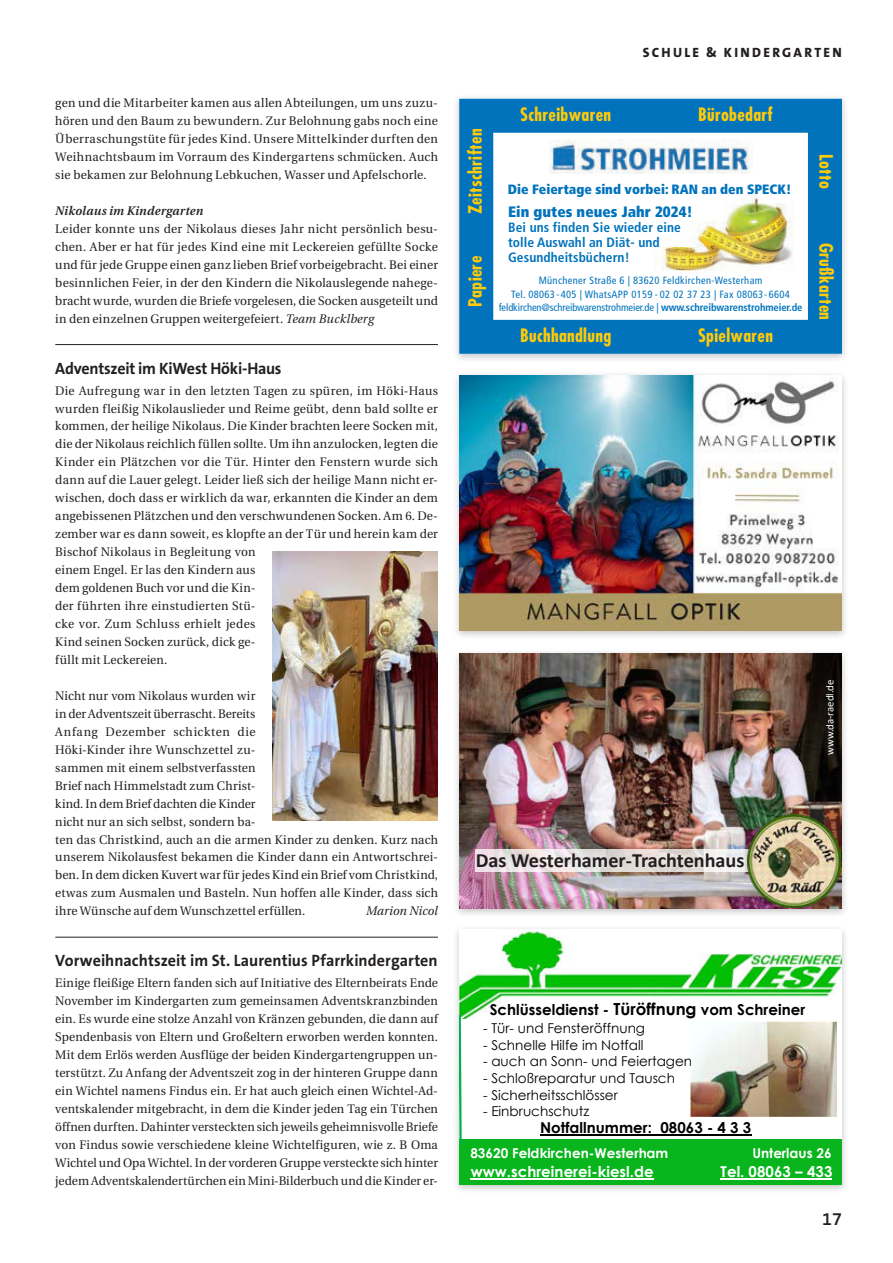
<style>
.page{position:relative;width:893px;height:1263px;background:#fff}
.page>*{position:absolute;margin:0;border:0;box-sizing:border-box;transform-origin:0 0}
.t1{font:700 20.25px "Calibri";color:#231f20}
.t2{font:700 condensed 18px "Futura";letter-spacing:.02em;color:#feca0a}
.t3{font:600 18px "The Sans B W6";color:#231f20}
.t4{font:700 16.5px "The Sans B W7";color:#231f20}
.t5{font:700 15px "Century Gothic";color:#000}
.t6{font:700 15px "Century Gothic";letter-spacing:.005em;color:#fff}
.t7{font:900 condensed 15px "Frutiger";letter-spacing:.005em;color:#0073bc}
.t8{font:13.5px "Century Gothic";color:#000}
.t9{font:700 condensed 13.5px/15px "Frutiger";letter-spacing:.005em;color:#0073bc}
.t10{font:700 13.5px "Century Gothic";color:#fff}
.t11{font:900 condensed 13.5px "Frutiger";color:#0073bc}
.t12{font:800 13.5px "The Sans B W8";letter-spacing:.17em;color:#231f20}
.t13{font:12.3px/18px "Utopia";letter-spacing:.015em;color:#231f20;text-align:justify}
.t14{font:italic 600 12.3px "Utopia";letter-spacing:.02em;color:#231f20}
.t15{font:italic 12.3px "Utopia";letter-spacing:.005em;color:#231f20}
.t16{font:condensed 11.25px/13.5px "Frutiger";letter-spacing:.03em;color:#0073bc;text-align:center}
.t17{font:700 condensed 11.25px "Frutiger";letter-spacing:.03em;color:#0073bc}
.t18{font:10.8px "Calibri";color:#fff}
.t19{font:condensed 10.5px/13.5px "Frutiger";letter-spacing:.03em;color:#0073bc;text-align:center}
.s1{font-style:italic}
.s2{font-weight:700}
.s3{font-size:16.65px}
</style>
<div class="page">
<div style="left:452px;top:924px;width:397px;height:270px;background:#231f20;opacity:.25"></div>
<svg style="left:459px;top:1018px;width:383px;height:167px"></svg>
<img style="left:459px;top:929px;width:383px;height:89px">
<div style="left:460px;top:1139px;width:382px;height:46px;background:#09b51d"></div>
<hr style="left:471px;top:1178px;width:183px;height:1px;background:#fff">
<hr style="left:721px;top:1178px;width:111px;height:1px;background:#fff">
<div style="left:538px;top:1118px;width:221px;height:20px;background:#fff"></div>
<hr style="left:540px;top:1135px;width:211px;height:1px;background:#000">
<svg style="left:459px;top:1013px;width:4px;height:133px"></svg>
<div style="left:452px;top:648px;width:397px;height:270px;background:#231f20;opacity:.25"></div>
<img style="left:459px;top:654px;width:383px;height:255px">
<div style="left:475px;top:849px;width:280px;height:23px;background:#fff;opacity:.77"></div>
<img style="left:747px;top:815px;width:94px;height:93px">
<div style="left:452px;top:371px;width:397px;height:269px;background:#231f20;opacity:.25"></div>
<img style="left:459px;top:376px;width:383px;height:255px">
<div style="left:452px;top:93px;width:397px;height:270px;background:#231f20;opacity:.25"></div>
<svg style="left:459px;top:99px;width:383px;height:255px;fill:#0073bc"></svg>
<img style="left:655px;top:186px;width:143px;height:86px">
<div style="left:495px;top:272px;width:311px;height:46px;background:#fff"></div>
<hr style="left:55px;top:344px;width:383px;height:1px;background:#231f20">
<hr style="left:55px;top:937px;width:383px;height:1px;background:#231f20">
<img style="left:272px;top:551px;width:166px;height:270px">
<p class="t13" style="left:55px;top:95px;width:384px">gen und die Mitarbeiter kamen aus allen Abteilungen, um uns zuzu&shy;hören und den Baum zu bewundern. Zur Belohnung gabs noch eine Überraschungstüte für jedes Kind. Unsere Mittelkinder durften den Weihnachtsbaum im Vorraum des Kindergartens schmücken. Auch sie bekamen zur Belohnung Lebkuchen, Wasser und Apfelschorle.</p>
<p class="t14" style="left:55px;top:204px;width:149px">Nikolaus im Kindergarten</p>
<p class="t13" style="left:55px;top:220px;width:384px">Leider konnte uns der Nikolaus dieses Jahr nicht persönlich besu&shy;chen. Aber er hat für jedes Kind eine mit Leckereien gefüllte Socke und für jede Gruppe einen ganz lieben Brief vorbeigebracht. Bei einer besinnlichen Feier, in der den Kindern die Nikolauslegende nahege&shy;bracht wurde, wurden die Briefe vorgelesen, die Socken ausgeteilt und in den einzelnen Gruppen weitergefeiert. <span class="s1">Team Bucklberg</span></p>
<h3 class="t4" style="left:55px;top:360px;width:228px">Adventszeit im KiWest Höki-Haus</h3>
<p class="t13" style="left:55px;top:382px;width:384px;text-align:left">Die Aufregung war in den letzten Tagen zu spüren, im Höki-Haus wurden fleißig Nikolauslieder und Reime geübt, denn bald sollte er kommen, der heilige Nikolaus. Die Kinder brachten leere Socken mit, die der Nikolaus reichlich füllen sollte. Um ihn anzulocken, legten die Kinder ein Plätzchen vor die Tür. Hinter den Fenstern wurde sich dann auf die Lauer gelegt. Leider ließ sich der heilige Mann nicht er&shy;wischen, doch dass er wirklich da war, erkannten die Kinder an dem angebissenen Plätzchen und den verschwundenen Socken. Am 6. De&shy;zember war es dann soweit, es klopfte an der Tür und herein kam der Bischof Nikolaus in Begleitung von<br>einem Engel. Er las den Kindern aus<br>dem goldenen Buch vor und die Kin-<br>der führten ihre einstudierten Stü-<br>cke vor. Zum Schluss erhielt jedes<br>Kind seinen Socken zurück, dick ge-<br>füllt mit Leckereien.</p>
<p class="t13" style="left:55px;top:687px;width:384px;text-align:left">Nicht nur vom Nikolaus wurden wir<br>in der Adventszeit überrascht. Bereits<br>Anfang Dezember schickten die<br>Höki-Kinder ihre Wunschzettel zu-<br>sammen mit einem selbstverfassten<br>Brief nach Himmelstadt zum Christ-<br>kind. In dem Brief dachten die Kinder<br>nicht nur an sich selbst, sondern ba-<br>ten das Christkind, auch an die armen Kinder zu denken. Kurz nach unserem Nikolausfest bekamen die Kinder dann ein Antwortschrei&shy;ben. In dem dicken Kuvert war für jedes Kind ein Brief vom Christkind, etwas zum Ausmalen und Basteln. Nun hoffen alle Kinder, dass sich ihre Wünsche auf dem Wunschzettel erfüllen.</p>
<p class="t15" style="left:366px;top:905px;width:73px">Marion Nicol</p>
<h3 class="t4" style="left:55px;top:952px;width:384px">Vorweihnachtszeit im St. Laurentius Pfarrkindergarten</h3>
<p class="t13" style="left:55px;top:974px;width:384px">Einige fleißige Eltern fanden sich auf Initiative des Elternbeirats Ende November im Kindergarten zum gemeinsamen Adventskranzbinden ein. Es wurde eine stolze Anzahl von Kränzen gebunden, die dann auf Spendenbasis von Eltern und Großeltern erworben werden konnten.<br>Mit dem Erlös werden Ausflüge der beiden Kindergartengruppen un&shy;terstützt. Zu Anfang der Adventszeit zog in der hinteren Gruppe dann ein Wichtel namens Findus ein. Er hat auch gleich einen Wichtel-Ad&shy;ventskalender mitgebracht, in dem die Kinder jeden Tag ein Türchen öffnen durften. Dahinter versteckten sich jeweils geheimnisvolle Briefe von Findus sowie verschiedene kleine Wichtelfiguren, wie z. B Oma Wichtel und Opa Wichtel. In der vorderen Gruppe versteckte sich hinter jedem Adventskalendertürchen ein Mini-Bilderbuch und die Kinder er-</p>
<p class="t12" style="left:643px;top:45px;width:200px">SCHULE &amp; KINDERGARTEN</p>
<h2 class="t2" style="left:467px;top:214px;width:87px;rotate:-90deg">Zeitschriften</h2>
<h2 class="t2" style="left:467px;top:307px;width:52px;rotate:-90deg">Papiere</h2>
<h2 class="t2" style="left:520px;top:107px;width:92px">Schreibwaren</h2>
<h2 class="t2" style="left:698px;top:107px;width:76px">Bürobedarf</h2>
<p class="t11" style="left:508px;top:184px;width:285px">Die Feiertage sind vorbei: RAN an den SPECK!</p>
<p class="t7" style="left:508px;top:206px;width:186px">Ein gutes neues Jahr 2024!</p>
<p class="t9" style="left:508px;top:220px;width:174px">Bei uns finden Sie wieder eine tolle Auswahl an Diät- und<br>Gesundheitsbüchern!</p>
<p class="t19" style="left:499px;top:275px;width:305px">Münchener Straße 6 | 83620 Feldkirchen-Westerham<br>Tel. 08063 -405 | WhatsAPP 0159 - 02 02 37 23 | Fax 08063-6604 feldkirchen@schreibwarenstrohmeier.de | <span class="s2">www.schreibwarenstrohmeier.de</span></p>
<p class="t16" style="left:501px;top:275px;width:300px">Münchener Straße 6 | 83620 Feldkirchen-Westerham<br>Tel. 08063 -405 | WhatsAPP 0159 - 02 02 37 23 | Fax 08063-6604</p>
<p class="t17" style="left:568px;top:301px;width:165px">www.schreibwarenstrohmeier.de</p>
<h2 class="t2" style="left:520px;top:328px;width:93px">Buchhandlung</h2>
<h2 class="t2" style="left:698px;top:328px;width:76px">Spielwaren</h2>
<h2 class="t2" style="left:834px;top:154px;width:36px;rotate:90deg">Lotto</h2>
<h2 class="t2" style="left:834px;top:243px;width:79px;rotate:90deg">Grußkarten</h2>
<h1 class="t1" style="left:476px;top:846px;width:270px">Das Westerhamer-Trachtenhaus</h1>
<p class="t18" style="left:822px;top:755px;width:77px;rotate:-90deg">www.da-raedl.de</p>
<p class="t5" style="left:490px;top:998px;width:317px">Schlüsseldienst - <span class="s3">Türöffnung</span> vom Schreiner</p>
<p class="t8" style="left:483px;top:1019px;width:163px">- Tür- und Fensteröffnung</p>
<p class="t8" style="left:483px;top:1035px;width:162px">- Schnelle Hilfe im Notfall</p>
<p class="t8" style="left:483px;top:1052px;width:211px">- auch an Sonn- und Feiertagen</p>
<p class="t8" style="left:483px;top:1069px;width:193px">- Schloßreparatur und Tausch</p>
<p class="t8" style="left:483px;top:1085px;width:136px">- Sicherheitsschlösser</p>
<p class="t8" style="left:483px;top:1102px;width:108px">- Einbruchschutz</p>
<p class="t10" style="left:470px;top:1143px;width:199px">83620 Feldkirchen-Westerham</p>
<p class="t10" style="left:752px;top:1143px;width:81px">Unterlaus 26</p>
<p class="t6" style="left:471px;top:1160px;width:184px">www.schreinerei-kiesl.de</p>
<p class="t6" style="left:721px;top:1160px;width:113px">Tel. 08063 – 433</p>
<p class="t5" style="left:540px;top:1116px;width:213px">Notfallnummer: 08063 - 4 3 3</p>
<h2 class="t3" style="left:822px;top:1210px;width:21px">17</h2>
</div>
